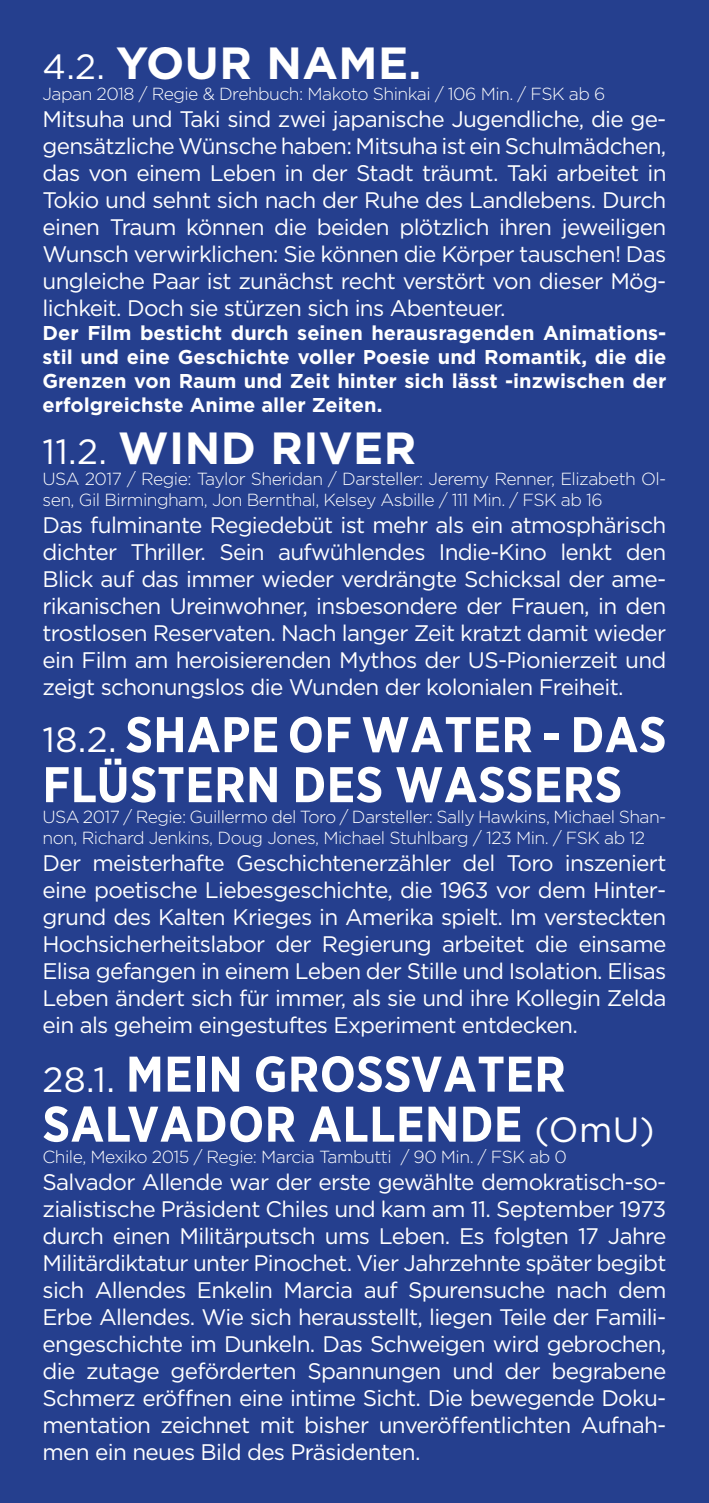
<style>
.page{position:relative;width:709px;height:1503px;background:#fff}
.page>*{position:absolute;margin:0;border:0;box-sizing:border-box;transform-origin:0 0}
.t1{font:700 50px/50px "Gotham Narrow";letter-spacing:.01em;color:#fff}
.t2{font:700 45px "Gotham";letter-spacing:.01em;color:#fff}
.t3{font:22.5px/27px "Gotham";letter-spacing:-.03em;color:#fff;text-align:justify}
.t4{font:700 20px/24px "Gotham";color:#fff;text-align:justify}
.t5{font:300 17.5px/21px "Gotham";letter-spacing:-.03em;color:#fff}
.s1{font-weight:400;font-size:35px}
.s2{font-family:"Gotham";font-weight:400;font-size:35px}
</style>
<div class="page">
<div style="left:0;top:0;width:709px;height:1502px;background:#253f8e"></div>
<p class="t2" style="left:43px;top:33px;width:380px"><span class="s1">4.2.</span> YOUR NAME.</p>
<p class="t5" style="left:43px;top:82px;width:564px">Japan 2018 / Regie &amp; Drehbuch: Makoto Shinkai / 106 Min. / FSK ab 6</p>
<p class="t3" style="left:43px;top:105px;width:625px">Mitsuha und Taki sind zwei japanische Jugendliche, die ge&shy;gensätzliche Wünsche haben: Mitsuha ist ein Schulmädchen, das von einem Leben in der Stadt träumt. Taki arbeitet in Tokio und sehnt sich nach der Ruhe des Landlebens. Durch einen Traum können die beiden plötzlich ihren jeweiligen Wunsch verwirklichen: Sie können die Körper tauschen! Das ungleiche Paar ist zunächst recht verstört von dieser Mög&shy;lichkeit. Doch sie stürzen sich ins Abenteuer.</p>
<p class="t4" style="left:43px;top:320px;width:625px">Der Film besticht durch seinen herausragenden Animations&shy;stil und eine Geschichte voller Poesie und Romantik, die die Grenzen von Raum und Zeit hinter sich lässt -inzwischen der erfolgreichste Anime aller Zeiten.</p>
<p class="t2" style="left:43px;top:418px;width:375px"><span class="s1">11.2.</span> WIND RIVER</p>
<p class="t5" style="left:43px;top:467px;width:625px">USA 2017 / Regie: Taylor Sheridan / Darsteller: Jeremy Renner, Elizabeth Ol&shy;sen, Gil Birmingham, Jon Bernthal, Kelsey Asbille / 111 Min. / FSK ab 16</p>
<p class="t3" style="left:43px;top:511px;width:625px">Das fulminante Regiedebüt ist mehr als ein atmosphärisch dichter Thriller. Sein aufwühlendes Indie-Kino lenkt den Blick auf das immer wieder verdrängte Schicksal der ame&shy;rikanischen Ureinwohner, insbesondere der Frauen, in den trostlosen Reservaten. Nach langer Zeit kratzt damit wieder ein Film am heroisierenden Mythos der US-Pionierzeit und zeigt schonungslos die Wunden der kolonialen Freiheit.</p>
<p class="t1" style="left:43px;top:709px;width:625px"><span class="s2">18.2.</span> SHAPE OF WATER - DAS<br>FLÜSTERN DES WASSERS</p>
<p class="t5" style="left:43px;top:806px;width:625px">USA 2017 / Regie: Guillermo del Toro / Darsteller: Sally Hawkins, Michael Shan&shy;non, Richard Jenkins, Doug Jones, Michael Stuhlbarg / 123 Min. / FSK ab 12</p>
<p class="t3" style="left:43px;top:849px;width:625px">Der meisterhafte Geschichtenerzähler del Toro inszeniert eine poetische Liebesgeschichte, die 1963 vor dem Hinter&shy;grund des Kalten Krieges in Amerika spielt. Im versteckten Hochsicherheitslabor der Regierung arbeitet die einsame Elisa gefangen in einem Leben der Stille und Isolation. Elisas Leben ändert sich für immer, als sie und ihre Kollegin Zelda ein als geheim eingestuftes Experiment entdecken.</p>
<p class="t1" style="left:43px;top:1048px;width:613px"><span class="s2">28.1.</span> MEIN GROSSVATER<br>SALVADOR ALLENDE <span class="s2">(OmU)</span></p>
<p class="t5" style="left:43px;top:1145px;width:526px">Chile, Mexiko 2015 / Regie: Marcia Tambutti / 90 Min. / FSK ab 0</p>
<p class="t3" style="left:43px;top:1167px;width:625px">Salvador Allende war der erste gewählte demokratisch-so&shy;zialistische Präsident Chiles und kam am 11. September 1973 durch einen Militärputsch ums Leben. Es folgten 17 Jahre Militärdiktatur unter Pinochet. Vier Jahrzehnte später begibt sich Allendes Enkelin Marcia auf Spurensuche nach dem Erbe Allendes. Wie sich herausstellt, liegen Teile der Famili&shy;engeschichte im Dunkeln. Das Schweigen wird gebrochen, die zutage geförderten Spannungen und der begrabene Schmerz eröffnen eine intime Sicht. Die bewegende Doku&shy;mentation zeichnet mit bisher unveröffentlichten Aufnah&shy;men ein neues Bild des Präsidenten.</p>
</div>
